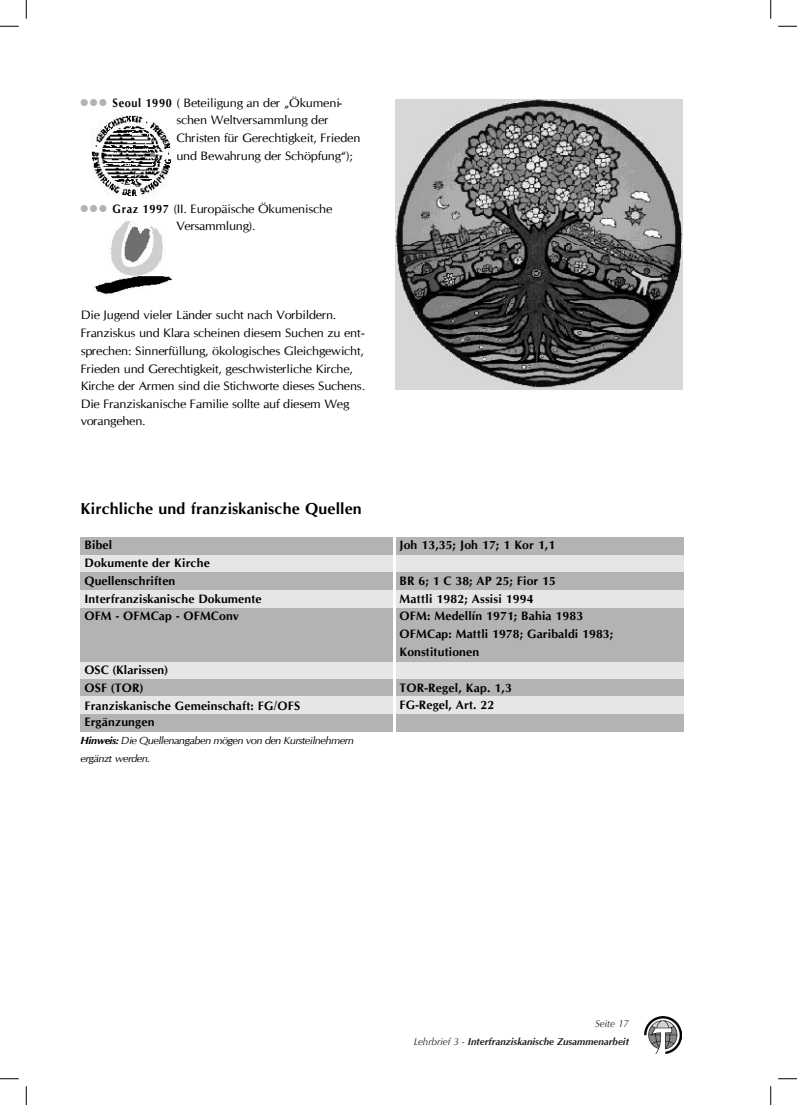
<style>
.page{position:relative;width:797px;height:1105px;background:#fff}
.page>*{position:absolute;margin:0;border:0;box-sizing:border-box;transform-origin:0 0}
.t1{font:700 16px "CG Omega";letter-spacing:.01em;color:#000}
.t2{font:12.25px/17.6px "CG Omega";letter-spacing:-.02em;color:#000;scale:1.05 1}
.t3{font:700 12.25px/17.9px "CG Omega";letter-spacing:.01em;color:#000}
.t4{font:italic 10.25px/17.8px "CG Omega";letter-spacing:-.055em;color:#000;scale:1.08 1}
.t5{font:italic 700 10.25px/17.8px "CG Omega";letter-spacing:-.045em;color:#000;text-align:right;scale:1.06 1}
.t6{font:italic 700 10px/17.8px "Optima";color:#231f20;text-align:right}
.s1{color:#b3b3b3}
.s2{font-weight:700}
.s3{font-weight:400}
</style>
<div class="page">
<div style="left:81px;top:537px;width:312px;height:18px;background:#b3b3b3"></div>
<div style="left:396px;top:537px;width:287px;height:18px;background:#b3b3b3"></div>
<div style="left:81px;top:555px;width:312px;height:17px;background:#e6e6e6"></div>
<div style="left:396px;top:555px;width:287px;height:17px;background:#e6e6e6"></div>
<div style="left:81px;top:572px;width:312px;height:18px;background:#b3b3b3"></div>
<div style="left:396px;top:572px;width:287px;height:18px;background:#b3b3b3"></div>
<div style="left:81px;top:590px;width:312px;height:18px;background:#e6e6e6"></div>
<div style="left:396px;top:590px;width:287px;height:18px;background:#e6e6e6"></div>
<div style="left:81px;top:608px;width:312px;height:54px;background:#b3b3b3"></div>
<div style="left:396px;top:608px;width:287px;height:54px;background:#b3b3b3"></div>
<div style="left:81px;top:678px;width:312px;height:18px;background:#b3b3b3"></div>
<div style="left:396px;top:678px;width:287px;height:18px;background:#b3b3b3"></div>
<div style="left:81px;top:662px;width:312px;height:16px;background:#e6e6e6"></div>
<div style="left:396px;top:662px;width:287px;height:16px;background:#e6e6e6"></div>
<div style="left:81px;top:696px;width:312px;height:18px;background:#e6e6e6"></div>
<div style="left:396px;top:696px;width:287px;height:18px;background:#e6e6e6"></div>
<div style="left:81px;top:714px;width:312px;height:18px;background:#b3b3b3"></div>
<div style="left:396px;top:714px;width:287px;height:18px;background:#b3b3b3"></div>
<img style="left:92px;top:115px;width:79px;height:81px">
<img style="left:93px;top:221px;width:79px;height:74px">
<img style="left:396px;top:99px;width:286px;height:291px">
<img style="left:644px;top:1016px;width:37px;height:38px">
<svg style="left:0;top:25px;width:19px;height:2px"></svg>
<svg style="left:778px;top:25px;width:19px;height:2px"></svg>
<svg style="left:0;top:1078px;width:19px;height:1px"></svg>
<svg style="left:778px;top:1078px;width:19px;height:1px"></svg>
<svg style="left:25px;top:0;width:2px;height:19px"></svg>
<svg style="left:25px;top:1086px;width:2px;height:19px"></svg>
<svg style="left:770px;top:0;width:1px;height:19px"></svg>
<svg style="left:770px;top:1086px;width:1px;height:19px"></svg>
<p class="t2" style="left:176px;top:94px;width:177px;text-indent:-97px"><span class="s1">●●●</span> <span class="s2">Seoul 1990</span> ( Beteiligung an der „Ökumeni&shy;schen Weltversammlung der Christen für Gerechtigkeit, Frieden und Bewahrung der Schöpfung“);</p>
<p class="t2" style="left:176px;top:200px;width:150px;text-indent:-97px"><span class="s1">●●●</span> <span class="s2">Graz 1997</span> (II. Europäische Ökumenische<br>Versammlung).</p>
<p class="t2" style="left:81px;top:307px;width:272px">Die Jugend vieler Länder sucht nach Vorbildern.<br>Franziskus und Klara scheinen diesem Suchen zu ent&shy;sprechen: Sinnerfüllung, ökologisches Gleichgewicht, Frieden und Gerechtigkeit, geschwisterliche Kirche, Kirche der Armen sind die Stichworte dieses Suchens.<br>Die Franziskanische Familie sollte auf diesem Weg vorangehen.</p>
<h1 class="t1" style="left:81px;top:500px;width:282px">Kirchliche und franziskanische Quellen</h1>
<p class="t3" style="left:84px;top:536px;width:179px">Bibel<br>Dokumente der Kirche<br>Quellenschriften<br>Interfranziskanische Dokumente<br>OFM - OFMCap - OFMConv</p>
<p class="t3" style="left:84px;top:661px;width:217px;line-height:17.5px">OSC (Klarissen)<br>OSF (TOR)<br>Franziskanische Gemeinschaft: FG/OFS<br>Ergänzungen</p>
<p class="t4" style="left:81px;top:732px;width:254px"><span class="s2">Hinweis:</span> Die Quellenangaben mögen von den Kursteilnehmern ergänzt werden.</p>
<p class="t3" style="left:399px;top:536px;width:157px">Joh 13,35; Joh 17; 1 Kor 1,1</p>
<p class="t3" style="left:399px;top:572px;width:215px">BR 6; 1 C 38; AP 25; Fior 15<br>Mattli 1982; Assisi 1994<br>OFM: Medellín 1971; Bahia 1983<br>OFMCap: Mattli 1978; Garibaldi 1983;<br>Konstitutionen</p>
<p class="t3" style="left:399px;top:679px;width:114px">TOR-Regel, Kap. 1,3<br>FG-Regel, Art. 22</p>
<p class="t6" style="left:413px;top:1015px;width:217px"><span class="s3">Seite 17<br>Lehrbrief 3 -</span> Interfranziskanische Zusammenarbeit</p>
<p class="t5" style="left:413px;top:1016px;width:206px"><span class="s3">Seite 17<br>Lehrbrief 3 -</span> Interfranziskanische Zusammenarbeit</p>
</div>
